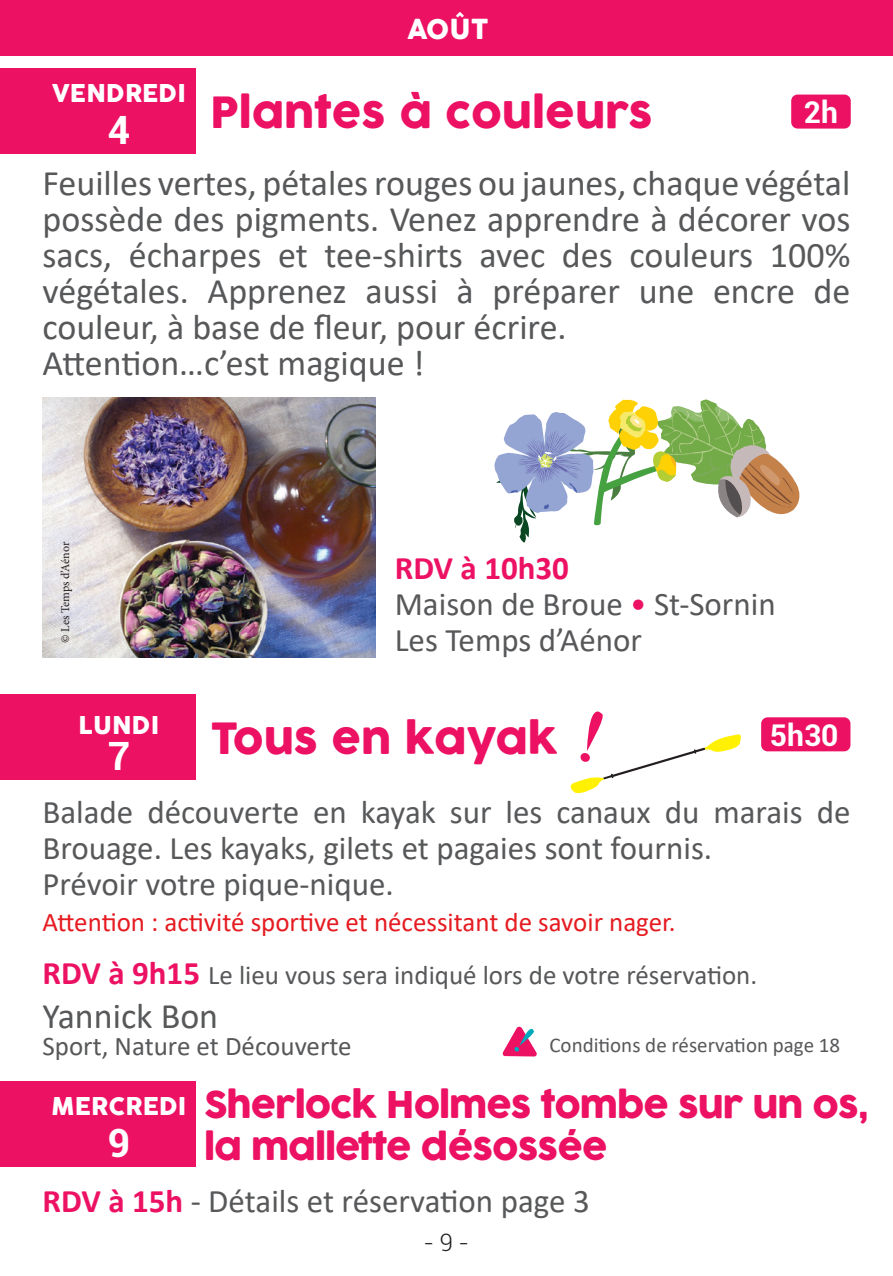
<style>
.page{position:relative;width:893px;height:1276px;background:#fff}
.page>*{position:absolute;margin:0;border:0;box-sizing:border-box;transform-origin:0 0}
.t1{font:42px "Cocogoose";color:#ec1163}
.t2{font:700 39px "Roboto";color:#fff}
.t3{font:36px/36px "Calibri";color:#57585a}
.t4{font:36px/42px "Cocogoose";letter-spacing:-.03em;color:#ec1163}
.t5{font:33px/36px "Calibri";color:#57585a}
.t6{font:700 30px "Roboto";color:#fff}
.t7{font:27px/52.5px "Calibri";color:#e51b21}
.t8{font:27px "Calibri";color:#57585a}
.t9{font:27px "Cocogoose";color:#fff}
.t10{font:24px "Cocogoose";letter-spacing:.01em;color:#fff}
.t11{font:300 24px "Roboto";color:#231f20}
.t12{font:21px "Calibri";color:#57585a}
.t13{font:12px "Minion Pro";color:#231f20}
.s1{font-weight:700;color:#ec1163}
.s2{color:#ec1163}
.s3{font-weight:700;font-size:33px;color:#ec1163}
.s4{color:#57585a}
</style>
<div class="page">
<div style="left:0;top:0;width:893px;height:55px;background:#ec1163"></div>
<div style="left:0;top:1081px;width:196px;height:85px;background:#ec1163"></div>
<img style="left:43px;top:397px;width:332px;height:260px">
<div style="left:0;top:68px;width:196px;height:85px;background:#ec1163"></div>
<div style="left:791px;top:95px;width:60px;height:34px;background:#ec1163;border-radius:6px"></div>
<div style="left:0;top:694px;width:196px;height:85px;background:#ec1163"></div>
<svg style="left:494px;top:399px;width:306px;height:144px"></svg>
<div style="left:761px;top:717px;width:89px;height:34px;background:#ec1163;border-radius:6px"></div>
<svg style="left:502px;top:1026px;width:35px;height:31px"></svg>
<svg style="left:570px;top:711px;width:171px;height:83px"></svg>
<p class="t10" style="left:52px;top:76px;width:135px">VENDREDI</p>
<p class="t2" style="left:108px;top:103px;width:24px">4</p>
<p class="t9" style="left:407px;top:11px;width:83px">AOÛT</p>
<p class="t1" style="left:210px;top:83px;width:444px">Plantes à couleurs</p>
<p class="t6" style="left:804px;top:91px;width:36px">2h</p>
<p class="t3" style="left:43px;top:164px;width:809px">Feuilles vertes, pétales rouges ou jaunes, chaque végétal possède des pigments. Venez apprendre à décorer vos sacs, écharpes et tee-shirts avec des couleurs 100% végétales. Apprenez aussi à préparer une encre de couleur, à base de fleur, pour écrire.<br>Attention…c’est magique !</p>
<p class="t13" style="left:57px;top:643px;width:103px;rotate:-90deg">© Les Temps d’Aénor</p>
<p class="t10" style="left:79px;top:708px;width:82px">LUNDI</p>
<p class="t2" style="left:108px;top:728px;width:24px">7</p>
<p class="t5" style="left:395px;top:549px;width:382px"><span class="s1">RDV à 10h30<br></span>Maison de Broue <span class="s2">•</span> St-Sornin<br>Les Temps d’Aénor</p>
<p class="t1" style="left:210px;top:709px;width:349px">Tous en kayak</p>
<p class="t6" style="left:770px;top:714px;width:70px">5h30</p>
<p class="t5" style="left:43px;top:793px;width:809px">Balade découverte en kayak sur les canaux du marais de<br>Brouage. Les kayaks, gilets et pagaies sont fournis.<br>Prévoir votre pique-nique.</p>
<p class="t7" style="left:43px;top:895px;width:716px">Attention : activité sportive et nécessitant de savoir nager.<br><span class="s3">RDV à 9h15</span> <span class="s4">Le lieu vous sera indiqué lors de votre réservation.</span></p>
<p class="t3" style="left:43px;top:997px;width:177px">Yannick Bon</p>
<p class="t8" style="left:43px;top:1027px;width:311px">Sport, Nature et Découverte</p>
<p class="t4" style="left:204px;top:1085px;width:666px">Sherlock Holmes tombe sur un os, la mallette désossée</p>
<p class="t5" style="left:43px;top:1182px;width:549px"><span class="s1">RDV à 15h</span> - Détails et réservation page 3</p>
<p class="t11" style="left:424px;top:1226px;width:47px">- 9 -</p>
<p class="t12" style="left:549px;top:1030px;width:292px">Conditions de réservation page 18</p>
<p class="t10" style="left:52px;top:1089px;width:136px">MERCREDI</p>
<p class="t2" style="left:108px;top:1115px;width:24px">9</p>
</div>
